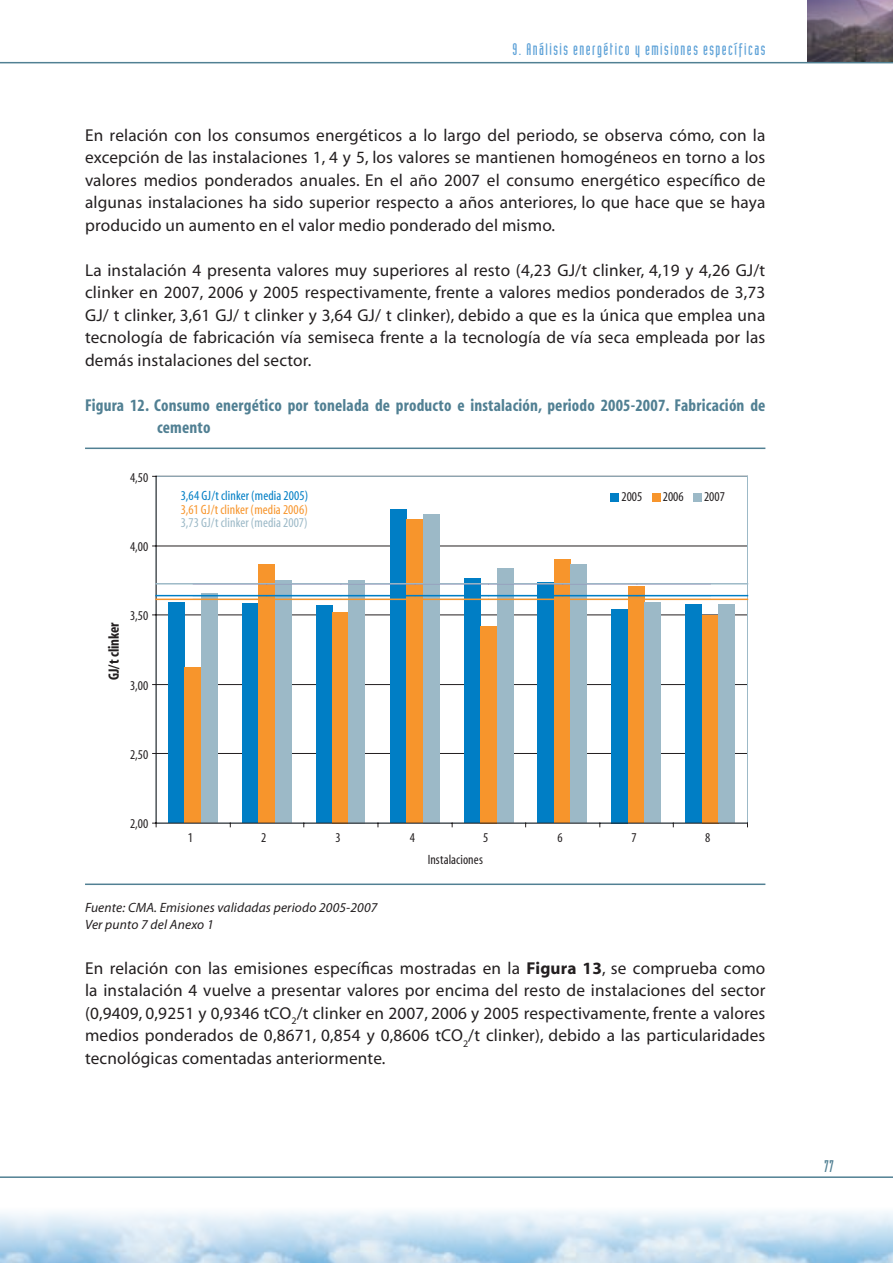
<style>
.page{position:relative;width:893px;height:1263px;background:#fff}
.page>*{position:absolute;margin:0;border:0;box-sizing:border-box;transform-origin:0 0}
.t1{font:17.25px/22.5px "Myriad";letter-spacing:.01em;color:#231f20;text-align:justify}
.t2{font:700 condensed 17.25px/22.5px "Myriad";letter-spacing:.01em;color:#518093}
.t3{font:16.5px "Industria Solid";letter-spacing:.09em;color:#60a3d8}
.t4{font:16.5px "Industria Solid A";color:#518093}
.t5{font:700 condensed 15px "Myriad";color:#231f20}
.t6{font:italic 13.5px/16.5px "Myriad Pro";letter-spacing:.01em;color:#231f20}
.t7{font:condensed 13.5px "Myriad";color:#231f20}
.t8{font:condensed 13.5px "Myriad";letter-spacing:.01em;color:#007ec5}
.t9{font:condensed 13.5px "Myriad";letter-spacing:.01em;color:#f7952c}
.t10{font:condensed 13.5px "Myriad";letter-spacing:.01em;color:#9cb9c7}
.s1{font-weight:700}
</style>
<div class="page">
<img style="left:808px;top:0;width:85px;height:62px">
<hr style="left:0;top:62px;width:893px;height:1px;background:#518093">
<hr style="left:0;top:1176px;width:893px;height:2px;background:#518093">
<hr style="left:85px;top:448px;width:680px;height:1px;background:#518093">
<hr style="left:85px;top:883px;width:680px;height:2px;background:#518093">
<hr style="left:156px;top:753px;width:591px;height:1px;background:#231f20">
<hr style="left:156px;top:684px;width:591px;height:1px;background:#231f20">
<hr style="left:156px;top:614px;width:591px;height:1px;background:#231f20">
<hr style="left:156px;top:546px;width:591px;height:1px;background:#231f20">
<hr style="left:156px;top:476px;width:591px;height:1px;background:#9cb9c7">
<hr style="left:747px;top:476px;width:1px;height:347px;background:#9cb9c7">
<div style="left:168px;top:602px;width:17px;height:221px;background:#007ec5"></div>
<div style="left:242px;top:604px;width:16px;height:219px;background:#007ec5"></div>
<div style="left:316px;top:605px;width:16px;height:218px;background:#007ec5"></div>
<div style="left:390px;top:510px;width:17px;height:313px;background:#007ec5"></div>
<div style="left:464px;top:579px;width:16px;height:244px;background:#007ec5"></div>
<div style="left:537px;top:582px;width:17px;height:241px;background:#007ec5"></div>
<div style="left:612px;top:609px;width:16px;height:214px;background:#007ec5"></div>
<div style="left:685px;top:604px;width:17px;height:219px;background:#007ec5"></div>
<div style="left:185px;top:667px;width:16px;height:156px;background:#f7952c"></div>
<div style="left:258px;top:564px;width:17px;height:259px;background:#f7952c"></div>
<div style="left:332px;top:612px;width:17px;height:211px;background:#f7952c"></div>
<div style="left:407px;top:519px;width:16px;height:304px;background:#f7952c"></div>
<div style="left:480px;top:626px;width:17px;height:197px;background:#f7952c"></div>
<div style="left:554px;top:559px;width:16px;height:264px;background:#f7952c"></div>
<div style="left:628px;top:587px;width:17px;height:236px;background:#f7952c"></div>
<div style="left:702px;top:615px;width:16px;height:208px;background:#f7952c"></div>
<div style="left:201px;top:593px;width:17px;height:230px;background:#9cb9c7"></div>
<div style="left:275px;top:581px;width:16px;height:242px;background:#9cb9c7"></div>
<div style="left:349px;top:580px;width:16px;height:243px;background:#9cb9c7"></div>
<div style="left:423px;top:514px;width:17px;height:309px;background:#9cb9c7"></div>
<div style="left:497px;top:568px;width:16px;height:255px;background:#9cb9c7"></div>
<div style="left:570px;top:564px;width:17px;height:259px;background:#9cb9c7"></div>
<div style="left:645px;top:602px;width:16px;height:221px;background:#9cb9c7"></div>
<div style="left:718px;top:604px;width:17px;height:219px;background:#9cb9c7"></div>
<hr style="left:156px;top:476px;width:1px;height:347px;background:#231f20">
<hr style="left:156px;top:823px;width:591px;height:1px;background:#231f20">
<hr style="left:156px;top:595px;width:591px;height:1px;background:#007ec5">
<hr style="left:156px;top:599px;width:591px;height:1px;background:#f7952c">
<hr style="left:156px;top:583px;width:591px;height:1px;background:#9cb9c7">
<div style="left:611px;top:493px;width:8px;height:9px;background:#007ec5"></div>
<div style="left:652px;top:493px;width:8px;height:9px;background:#f7952c"></div>
<div style="left:693px;top:493px;width:9px;height:9px;background:#9cb9c7"></div>
<p class="t3" style="left:512px;top:40px;width:254px">9. Análisis energético y emisiones específicas</p>
<p class="t1" style="left:85px;top:124px;width:682px">En relación con los consumos energéticos a lo largo del periodo, se observa cómo, con la excepción de las instalaciones 1, 4 y 5, los valores se mantienen homogéneos en torno a los valores medios ponderados anuales. En el año 2007 el consumo energético específico de algunas instalaciones ha sido superior respecto a años anteriores, lo que hace que se haya producido un aumento en el valor medio ponderado del mismo.</p>
<p class="t1" style="left:85px;top:259px;width:682px">La instalación 4 presenta valores muy superiores al resto (4,23 GJ/t clinker, 4,19 y 4,26 GJ/t clinker en 2007, 2006 y 2005 respectivamente, frente a valores medios ponderados de 3,73<br>GJ/ t clinker, 3,61 GJ/ t clinker y 3,64 GJ/ t clinker), debido a que es la única que emplea una tecnología de fabricación vía semiseca frente a la tecnología de vía seca empleada por las demás instalaciones del sector.</p>
<p class="t2" style="left:157px;top:394px;width:610px;text-indent:-72px">Figura 12. Consumo energético por tonelada de producto e instalación, periodo 2005-2007. Fabricación de cemento</p>
<p class="t7" style="left:130px;top:470px;width:20px">4,50</p>
<p class="t7" style="left:130px;top:540px;width:20px">4,00</p>
<p class="t5" style="left:106px;top:680px;width:59px;rotate:-90deg">GJ/t clinker</p>
<p class="t7" style="left:130px;top:609px;width:20px">3,50</p>
<p class="t7" style="left:130px;top:679px;width:20px">3,00</p>
<p class="t7" style="left:130px;top:748px;width:20px">2,50</p>
<p class="t7" style="left:130px;top:817px;width:20px">2,00</p>
<p class="t8" style="left:181px;top:489px;width:129px">3,64 GJ/t clinker (media 2005)</p>
<p class="t7" style="left:621px;top:490px;width:22px">2005</p>
<p class="t7" style="left:663px;top:490px;width:22px">2006</p>
<p class="t7" style="left:704px;top:490px;width:22px">2007</p>
<p class="t9" style="left:181px;top:503px;width:129px">3,61 GJ/t clinker (media 2006)</p>
<p class="t10" style="left:181px;top:516px;width:128px">3,73 GJ/t clinker (media 2007)</p>
<p class="t7" style="left:188px;top:831px;width:7px">1</p>
<p class="t7" style="left:261px;top:831px;width:7px">2</p>
<p class="t7" style="left:335px;top:831px;width:7px">3</p>
<p class="t7" style="left:410px;top:831px;width:7px">4</p>
<p class="t7" style="left:483px;top:831px;width:7px">5</p>
<p class="t7" style="left:557px;top:831px;width:7px">6</p>
<p class="t7" style="left:631px;top:831px;width:7px">7</p>
<p class="t7" style="left:705px;top:831px;width:7px">8</p>
<p class="t7" style="left:428px;top:853px;width:57px">Instalaciones</p>
<p class="t6" style="left:85px;top:899px;width:294px">Fuente: CMA. Emisiones validadas periodo 2005-2007<br>Ver punto 7 del Anexo 1</p>
<p class="t1" style="left:85px;top:957px;width:682px">En relación con las emisiones específicas mostradas en la <span class="s1">Figura 13</span>, se comprueba como la instalación 4 vuelve a presentar valores por encima del resto de instalaciones del sector (0,9409, 0,9251 y 0,9346 tCO<sub>2</sub>/t clinker en 2007, 2006 y 2005 respectivamente, frente a valores medios ponderados de 0,8671, 0,854 y 0,8606 tCO<sub>2</sub>/t clinker), debido a las particularidades tecnológicas comentadas anteriormente.</p>
<p class="t4" style="left:824px;top:1157px;width:11px">77</p>
</div>
